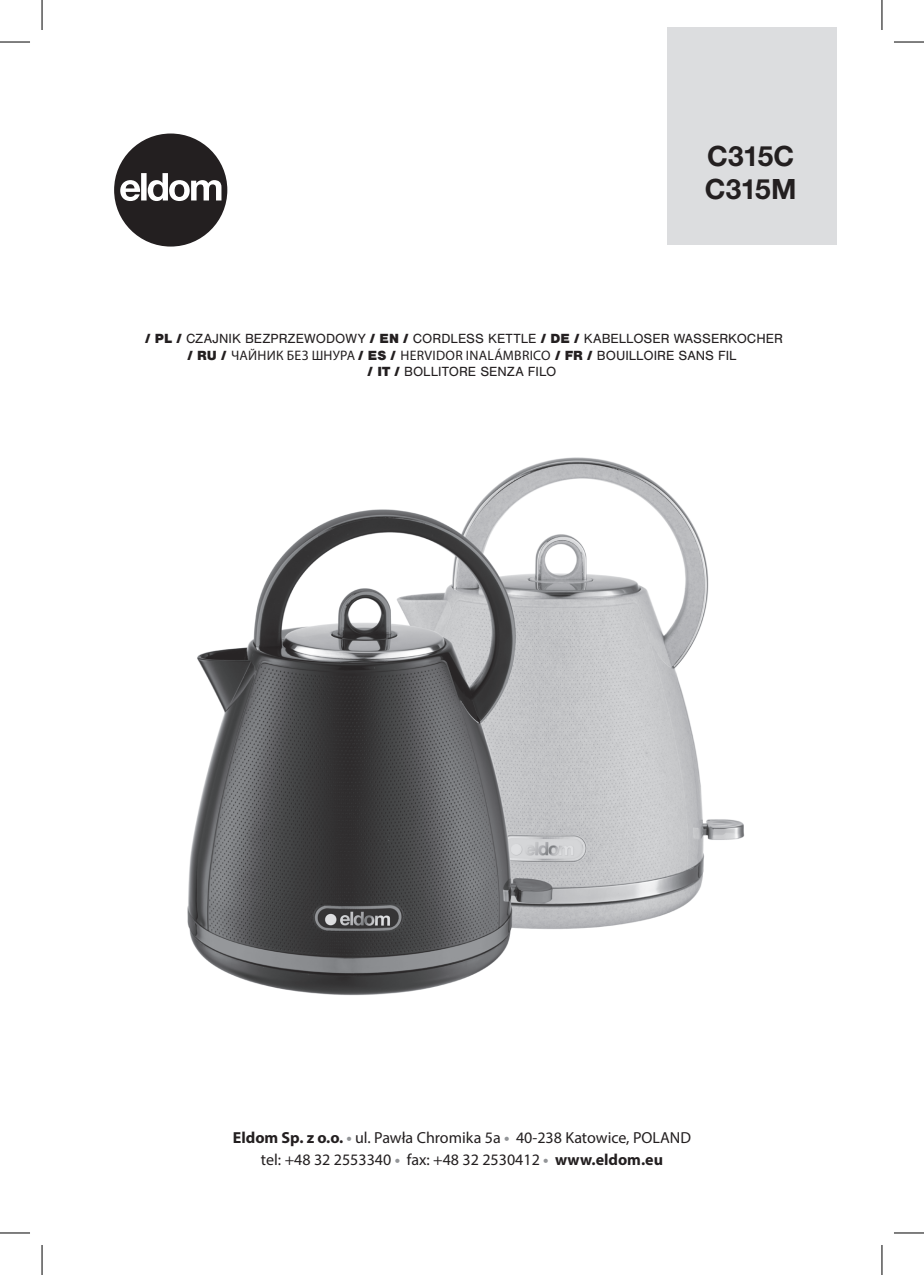
<style>
.page{position:relative;width:924px;height:1275px;background:#fff}
.page>*{position:absolute;margin:0;border:0;box-sizing:border-box;transform-origin:0 0}
.t1{font:700 28px/33.6px "Helvetica Neue";letter-spacing:-.01em;color:#231f20}
.t2{font:16px/22px "Myriad Pro";color:#231f20;text-align:center}
.t3{font:13.8px "Nimbus San";color:#231f20}
.t4{font:13.8px "Myriad Pro";letter-spacing:.02em;color:#231f20}
.s1{font-weight:900}
.s2{font-family:"Nimbus San";font-weight:900}
.s3{font-family:"Nimbus San"}
.s4{font-weight:700}
.s5{font-weight:700;color:#939598}
</style>
<div class="page">
<div style="left:667px;top:27px;width:169px;height:217px;background:#dcdddf"></div>
<svg style="left:114px;top:133px;width:113px;height:113px"></svg>
<img style="left:187px;top:457px;width:558px;height:539px">
<hr style="left:0;top:42px;width:30px;height:1px;background:#000">
<hr style="left:893px;top:42px;width:30px;height:1px;background:#000">
<hr style="left:0;top:1232px;width:30px;height:1px;background:#000">
<hr style="left:893px;top:1232px;width:30px;height:1px;background:#000">
<hr style="left:42px;top:0;width:1px;height:30px;background:#000">
<hr style="left:42px;top:1245px;width:1px;height:30px;background:#000">
<hr style="left:881px;top:0;width:1px;height:30px;background:#000">
<hr style="left:881px;top:1245px;width:1px;height:30px;background:#000">
<h1 class="t1" style="left:704px;top:138px;width:93px">C315C<br>C315M</h1>
<p class="t3" style="left:145px;top:331px;width:638px"><span class="s1">/ PL /</span> CZAJNIK BEZPRZEWODOWY <span class="s1">/ EN /</span> CORDLESS KETTLE <span class="s1">/ DE /</span> KABELLOSER WASSERKOCHER</p>
<p class="t4" style="left:187px;top:347px;width:550px"><span class="s2">/ RU /</span> ЧАЙНИК БЕЗ ШНУРА <span class="s2">/ ES /</span> HERVIDOR INALÁMBRICO <span class="s2">/ FR /</span> <span class="s3">BOUILLOIRE SANS FIL</span></p>
<p class="t3" style="left:367px;top:364px;width:190px"><span class="s1">/ IT /</span> BOLLITORE SENZA FILO</p>
<p class="t2" style="left:233px;top:1126px;width:459px"><span class="s4">Eldom Sp. z o.o.</span> <span class="s5">•</span> ul. Pawła Chromika 5a <span class="s5">•</span> 40-238 Katowice, POLAND tel: +48 32 2553340 <span class="s5">•</span> fax: +48 32 2530412 <span class="s5">•</span> <span class="s4">www.eldom.eu</span></p>
</div>
